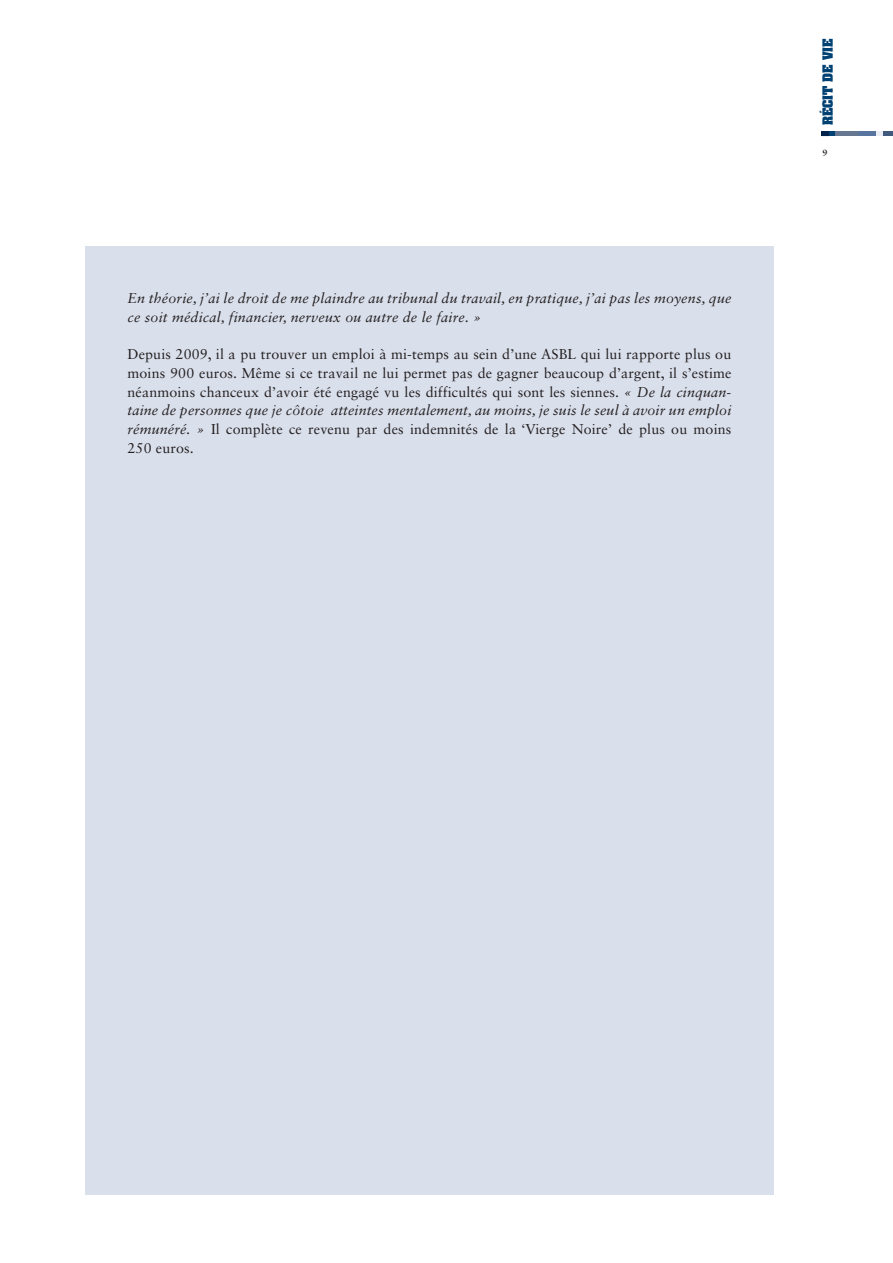
<style>
.page{position:relative;width:893px;height:1263px;background:#fff}
.page>*{position:absolute;margin:0;border:0;box-sizing:border-box;transform-origin:0 0}
.t1{font:14.25px/18.8px "Sabon LT Std";letter-spacing:.01em;color:#231f20;text-align:justify}
.t2{font:italic 14.25px/18.8px "Sabon LT Std";letter-spacing:.015em;color:#231f20}
.t3{font:700 12px "Aachen Std";color:#004173}
.t4{font:700 9px "Sabon LT Std";color:#231f20}
.s1{font-style:italic}
</style>
<div class="page">
<hr style="left:867px;top:132px;width:26px;height:4px;background:#41597c">
<hr style="left:849px;top:132px;width:33px;height:4px;background:#eaeef4">
<hr style="left:842px;top:132px;width:33px;height:4px;background:#57759e">
<hr style="left:829px;top:132px;width:29px;height:4px;background:#667792">
<svg style="left:822px;top:132px;width:13px;height:4px"></svg>
<div style="left:85px;top:247px;width:689px;height:948px;background:#d9dfeb"></div>
<p class="t2" style="left:128px;top:288px;width:605px">En théorie, j’ai le droit de me plaindre au tribunal du travail, en pratique, j’ai pas les moyens, que ce soit médical, financier, nerveux ou autre de le faire. »</p>
<p class="t1" style="left:128px;top:345px;width:605px">Depuis 2009, il a pu trouver un emploi à mi-temps au sein d’une ASBL qui lui rapporte plus ou moins 900 euros. Même si ce travail ne lui permet pas de gagner beaucoup d’argent, il s’estime néanmoins chanceux d’avoir été engagé vu les difficultés qui sont les siennes. <span class="s1">« De la cinquan&shy;taine de personnes que je côtoie atteintes mentalement, au moins, je suis le seul à avoir un emploi rémunéré. »</span> Il complète ce revenu par des indemnités de la ‘Vierge Noire’ de plus ou moins 250 euros.</p>
<p class="t3" style="left:819px;top:125px;width:88px;rotate:-90deg">RÉCIT DE VIE</p>
<p class="t4" style="left:822px;top:147px;width:7px">9</p>
</div>
